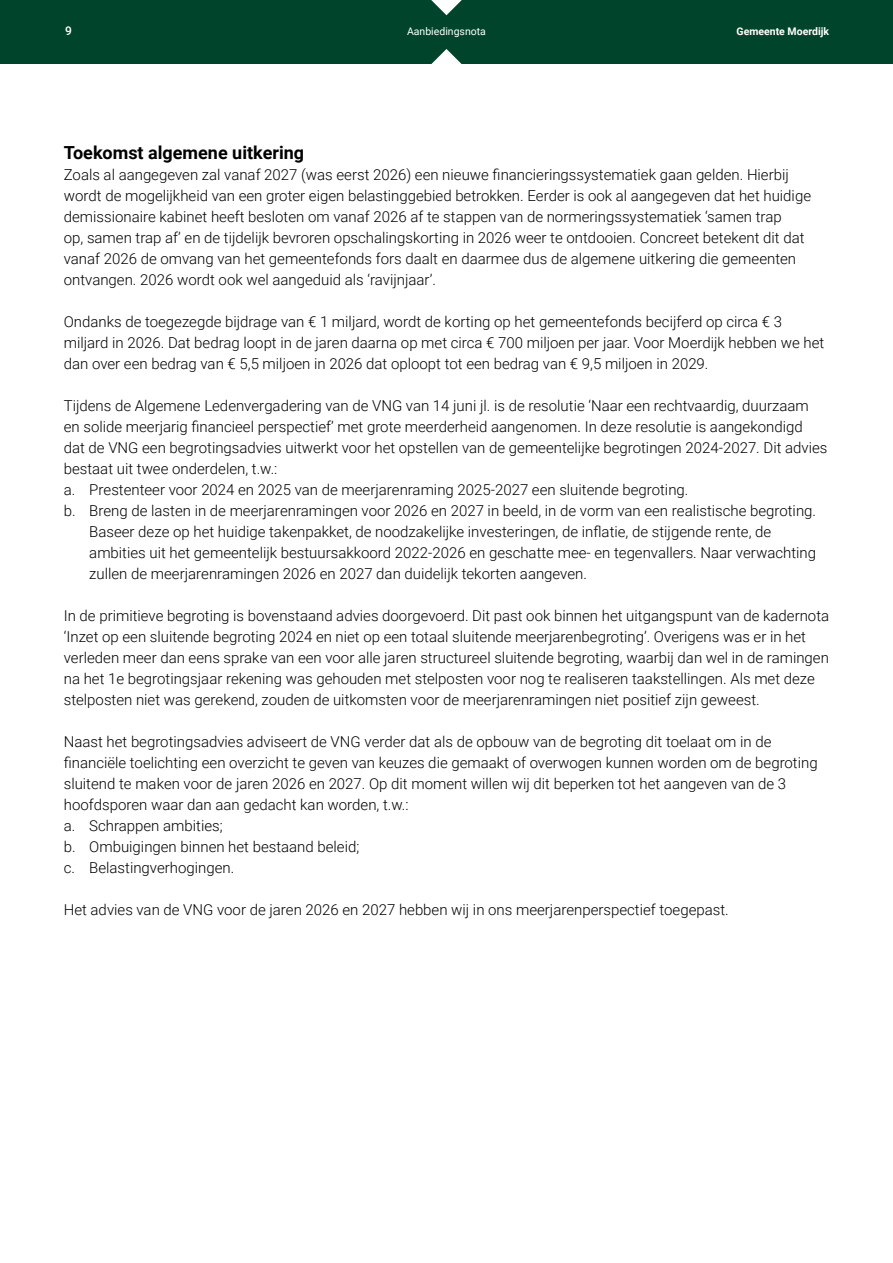
<style>
.page{position:relative;width:893px;height:1263px;background:#fff}
.page>*{position:absolute;margin:0;border:0;box-sizing:border-box;transform-origin:0 0}
.t1{font:700 18px "Roboto";color:#000}
.Body_Text{font:300 15px/21px "Roboto";color:#000}
.t2{font:500 12px "Roboto";color:#fff}
.t3{font:700 10.5px "Roboto";color:#fff}
.t4{font:10.5px "Roboto";color:#fff}
</style>
<div class="page">
<div style="left:0;top:0;width:893px;height:64px;background:#00452b"></div>
<svg style="left:431px;top:49px;width:31px;height:15px"></svg>
<svg style="left:431px;top:0;width:31px;height:15px"></svg>
<p class="t2" style="left:65px;top:23px;width:8px">9</p>
<p class="t4" style="left:407px;top:24px;width:80px">Aanbiedingsnota</p>
<p class="t3" style="left:736px;top:24px;width:94px">Gemeente Moerdijk</p>
<h3 class="t1" style="left:64px;top:140px;width:242px">Toekomst algemene uitkering</h3>
<p class="Body_Text" style="left:64px;top:164px;width:749px">Zoals al aangegeven zal vanaf 2027 (was eerst 2026) een nieuwe financieringssystematiek gaan gelden. Hierbij wordt de mogelijkheid van een groter eigen belastinggebied betrokken. Eerder is ook al aangegeven dat het huidige demissionaire kabinet heeft besloten om vanaf 2026 af te stappen van de normeringssystematiek ‘samen trap<br>op, samen trap af’ en de tijdelijk bevroren opschalingskorting in 2026 weer te ontdooien. Concreet betekent dit dat vanaf 2026 de omvang van het gemeentefonds fors daalt en daarmee dus de algemene uitkering die gemeenten ontvangen. 2026 wordt ook wel aangeduid als ‘ravijnjaar’.</p>
<p class="Body_Text" style="left:64px;top:311px;width:762px">Ondanks de toegezegde bijdrage van € 1 miljard, wordt de korting op het gemeentefonds becijferd op circa € 3 miljard in 2026. Dat bedrag loopt in de jaren daarna op met circa € 700 miljoen per jaar. Voor Moerdijk hebben we het dan over een bedrag van € 5,5 miljoen in 2026 dat oploopt tot een bedrag van € 9,5 miljoen in 2029.</p>
<p class="Body_Text" style="left:64px;top:395px;width:765px">Tijdens de Algemene Ledenvergadering van de VNG van 14 juni jl. is de resolutie ‘Naar een rechtvaardig, duurzaam en solide meerjarig financieel perspectief’ met grote meerderheid aangenomen. In deze resolutie is aangekondigd dat de VNG een begrotingsadvies uitwerkt voor het opstellen van de gemeentelijke begrotingen 2024-2027. Dit advies bestaat uit twee onderdelen, t.w.:</p>
<p class="Body_Text" style="left:64px;top:479px;width:626px">a. Prestenteer voor 2024 en 2025 van de meerjarenraming 2025-2027 een sluitende begroting.</p>
<p class="Body_Text" style="left:89px;top:500px;width:728px;text-indent:-26px">b. Breng de lasten in de meerjarenramingen voor 2026 en 2027 in beeld, in de vorm van een realistische begroting.<br>Baseer deze op het huidige takenpakket, de noodzakelijke investeringen, de inflatie, de stijgende rente, de ambities uit het gemeentelijk bestuursakkoord 2022-2026 en geschatte mee- en tegenvallers. Naar verwachting zullen de meerjarenramingen 2026 en 2027 dan duidelijk tekorten aangeven.</p>
<p class="Body_Text" style="left:64px;top:605px;width:767px">In de primitieve begroting is bovenstaand advies doorgevoerd. Dit past ook binnen het uitgangspunt van de kadernota ‘Inzet op een sluitende begroting 2024 en niet op een totaal sluitende meerjarenbegroting’. Overigens was er in het verleden meer dan eens sprake van een voor alle jaren structureel sluitende begroting, waarbij dan wel in de ramingen na het 1e begrotingsjaar rekening was gehouden met stelposten voor nog te realiseren taakstellingen. Als met deze stelposten niet was gerekend, zouden de uitkomsten voor de meerjarenramingen niet positief zijn geweest.</p>
<p class="Body_Text" style="left:64px;top:731px;width:755px">Naast het begrotingsadvies adviseert de VNG verder dat als de opbouw van de begroting dit toelaat om in de financiële toelichting een overzicht te geven van keuzes die gemaakt of overwogen kunnen worden om de begroting sluitend te maken voor de jaren 2026 en 2027. Op dit moment willen wij dit beperken tot het aangeven van de 3 hoofdsporen waar dan aan gedacht kan worden, t.w.:</p>
<p class="Body_Text" style="left:64px;top:815px;width:160px">a. Schrappen ambities;</p>
<p class="Body_Text" style="left:64px;top:836px;width:297px">b. Ombuigingen binnen het bestaand beleid;</p>
<p class="Body_Text" style="left:64px;top:857px;width:172px">c. Belastingverhogingen.</p>
<p class="Body_Text" style="left:64px;top:899px;width:666px">Het advies van de VNG voor de jaren 2026 en 2027 hebben wij in ons meerjarenperspectief toegepast.</p>
</div>
